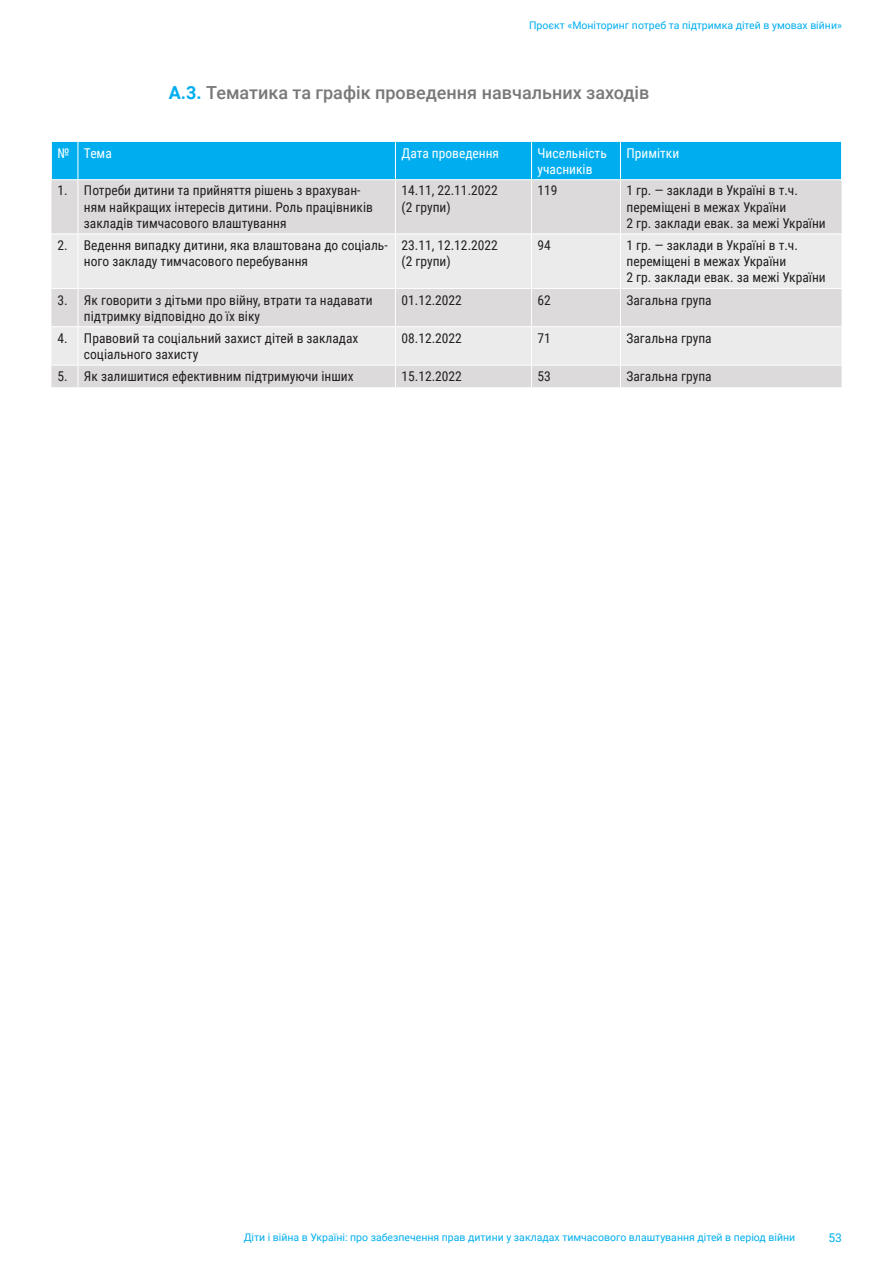
<style>
.page{position:relative;width:893px;height:1263px;background:#fff}
.page>*{position:absolute;margin:0;border:0;box-sizing:border-box;transform-origin:0 0}
.t1{font:500 18px "Roboto";color:#787779}
.t2{font:13.5px/16.2px "Roboto Condensed";color:#231f20}
.t3{font:13.5px/16.2px "Roboto Condensed";color:#fff}
.t4{font:12px "Roboto";color:#00aeef}
.t5{font:10.5px "Roboto";color:#00aeef}
.s1{font-weight:700;color:#00aeef}
</style>
<div class="page">
<div style="left:51px;top:180px;width:791px;height:207px;background:#dcdadb"></div>
<svg style="left:51px;top:234px;width:791px;height:131px;background:#e6e6e6"></svg>
<div style="left:51px;top:141px;width:791px;height:39px;background:#00aeef"></div>
<hr style="left:78px;top:180px;width:1px;height:53px;background:#fff">
<hr style="left:395px;top:180px;width:1px;height:53px;background:#fff">
<hr style="left:531px;top:180px;width:1px;height:53px;background:#fff">
<hr style="left:620px;top:180px;width:1px;height:53px;background:#fff">
<svg style="left:51px;top:233px;width:27px;height:1px"></svg>
<hr style="left:78px;top:233px;width:317px;height:1px;background:#fff">
<hr style="left:78px;top:234px;width:1px;height:54px;background:#fff">
<hr style="left:395px;top:233px;width:136px;height:1px;background:#fff">
<hr style="left:395px;top:234px;width:1px;height:54px;background:#fff">
<hr style="left:531px;top:233px;width:89px;height:1px;background:#fff">
<hr style="left:531px;top:234px;width:1px;height:54px;background:#fff">
<hr style="left:620px;top:233px;width:222px;height:1px;background:#fff">
<hr style="left:620px;top:234px;width:1px;height:54px;background:#fff">
<svg style="left:51px;top:288px;width:27px;height:1px"></svg>
<hr style="left:78px;top:288px;width:317px;height:1px;background:#fff">
<hr style="left:78px;top:289px;width:1px;height:37px;background:#fff">
<hr style="left:395px;top:288px;width:136px;height:1px;background:#fff">
<hr style="left:395px;top:289px;width:1px;height:37px;background:#fff">
<hr style="left:531px;top:288px;width:89px;height:1px;background:#fff">
<hr style="left:531px;top:289px;width:1px;height:37px;background:#fff">
<hr style="left:620px;top:288px;width:222px;height:1px;background:#fff">
<hr style="left:620px;top:289px;width:1px;height:37px;background:#fff">
<svg style="left:51px;top:326px;width:27px;height:1px"></svg>
<hr style="left:78px;top:326px;width:317px;height:1px;background:#fff">
<hr style="left:78px;top:327px;width:1px;height:38px;background:#fff">
<hr style="left:395px;top:326px;width:136px;height:1px;background:#fff">
<hr style="left:395px;top:327px;width:1px;height:38px;background:#fff">
<hr style="left:531px;top:326px;width:89px;height:1px;background:#fff">
<hr style="left:531px;top:327px;width:1px;height:38px;background:#fff">
<hr style="left:620px;top:326px;width:222px;height:1px;background:#fff">
<hr style="left:620px;top:327px;width:1px;height:38px;background:#fff">
<hr style="left:78px;top:365px;width:317px;height:1px;background:#fff">
<svg style="left:51px;top:365px;width:28px;height:22px"></svg>
<hr style="left:395px;top:365px;width:136px;height:1px;background:#fff">
<svg style="left:395px;top:366px;width:1px;height:21px"></svg>
<hr style="left:531px;top:365px;width:89px;height:1px;background:#fff">
<svg style="left:531px;top:366px;width:1px;height:21px"></svg>
<hr style="left:620px;top:365px;width:222px;height:1px;background:#fff">
<svg style="left:620px;top:366px;width:1px;height:21px"></svg>
<hr style="left:78px;top:141px;width:317px;height:1px;background:#fff">
<hr style="left:78px;top:142px;width:1px;height:37px;background:#fff">
<hr style="left:78px;top:179px;width:317px;height:1px;background:#fff">
<hr style="left:395px;top:141px;width:136px;height:1px;background:#fff">
<hr style="left:395px;top:142px;width:1px;height:37px;background:#fff">
<hr style="left:531px;top:141px;width:89px;height:1px;background:#fff">
<hr style="left:395px;top:179px;width:136px;height:1px;background:#fff">
<hr style="left:531px;top:179px;width:89px;height:1px;background:#fff">
<hr style="left:620px;top:141px;width:222px;height:1px;background:#fff">
<hr style="left:620px;top:142px;width:1px;height:37px;background:#fff">
<hr style="left:620px;top:179px;width:222px;height:1px;background:#fff">
<p class="t5" style="left:529px;top:18px;width:314px">Проєкт «Моніторинг потреб та підтримка дітей в умовах війни»</p>
<h1 class="t1" style="left:169px;top:80px;width:482px"><span class="s1">А.3.</span> Тематика та графік проведення навчальних заходів</h1>
<p class="t3" style="left:57px;top:144px;width:56px">№ Тема</p>
<p class="t3" style="left:401px;top:144px;width:99px">Дата проведення</p>
<p class="t3" style="left:537px;top:144px;width:71px">Чисельність учасників</p>
<p class="t3" style="left:626px;top:144px;width:54px">Примітки</p>
<p class="t2" style="left:84px;top:182px;width:290px;text-indent:-27px">1. Потреби дитини та прийняття рішень з врахуван&shy;ням найкращих інтересів дитини. Роль працівників закладів тимчасового влаштування</p>
<p class="t2" style="left:401px;top:182px;width:98px">14.11, 22.11.2022 (2 групи)</p>
<p class="t2" style="left:537px;top:182px;width:22px">119</p>
<p class="t2" style="left:626px;top:182px;width:201px">1 гр. — заклади в Україні в т.ч. переміщені в межах України<br>2 гр. заклади евак. за межі України</p>
<p class="t2" style="left:84px;top:237px;width:305px;text-indent:-27px">2. Ведення випадку дитини, яка влаштована до соціаль&shy;ного закладу тимчасового перебування</p>
<p class="t2" style="left:401px;top:237px;width:98px">23.11, 12.12.2022 (2 групи)</p>
<p class="t2" style="left:537px;top:237px;width:15px">94</p>
<p class="t2" style="left:626px;top:237px;width:201px">1 гр. — заклади в Україні в т.ч. переміщені в межах України<br>2 гр. заклади евак. за межі України</p>
<p class="t2" style="left:84px;top:291px;width:290px;text-indent:-27px">3. Як говорити з дітьми про війну, втрати та надавати підтримку відповідно до їх віку</p>
<p class="t2" style="left:401px;top:291px;width:62px">01.12.2022</p>
<p class="t2" style="left:537px;top:291px;width:15px">62</p>
<p class="t2" style="left:626px;top:291px;width:87px">Загальна група</p>
<p class="t2" style="left:84px;top:329px;width:276px;text-indent:-27px">4. Правовий та соціальний захист дітей в закладах соціального захисту</p>
<p class="t2" style="left:401px;top:329px;width:62px">08.12.2022</p>
<p class="t2" style="left:537px;top:329px;width:15px">71</p>
<p class="t2" style="left:626px;top:329px;width:87px">Загальна група</p>
<p class="t2" style="left:57px;top:368px;width:298px">5. Як залишитися ефективним підтримуючи інших</p>
<p class="t2" style="left:401px;top:368px;width:62px">15.12.2022</p>
<p class="t2" style="left:537px;top:368px;width:15px">53</p>
<p class="t2" style="left:626px;top:368px;width:87px">Загальна група</p>
<p class="t5" style="left:244px;top:1230px;width:553px">Діти і війна в Україні: про забезпечення прав дитини у закладах тимчасового влаштування дітей в період війни</p>
<p class="t4" style="left:828px;top:1229px;width:15px">53</p>
</div>
